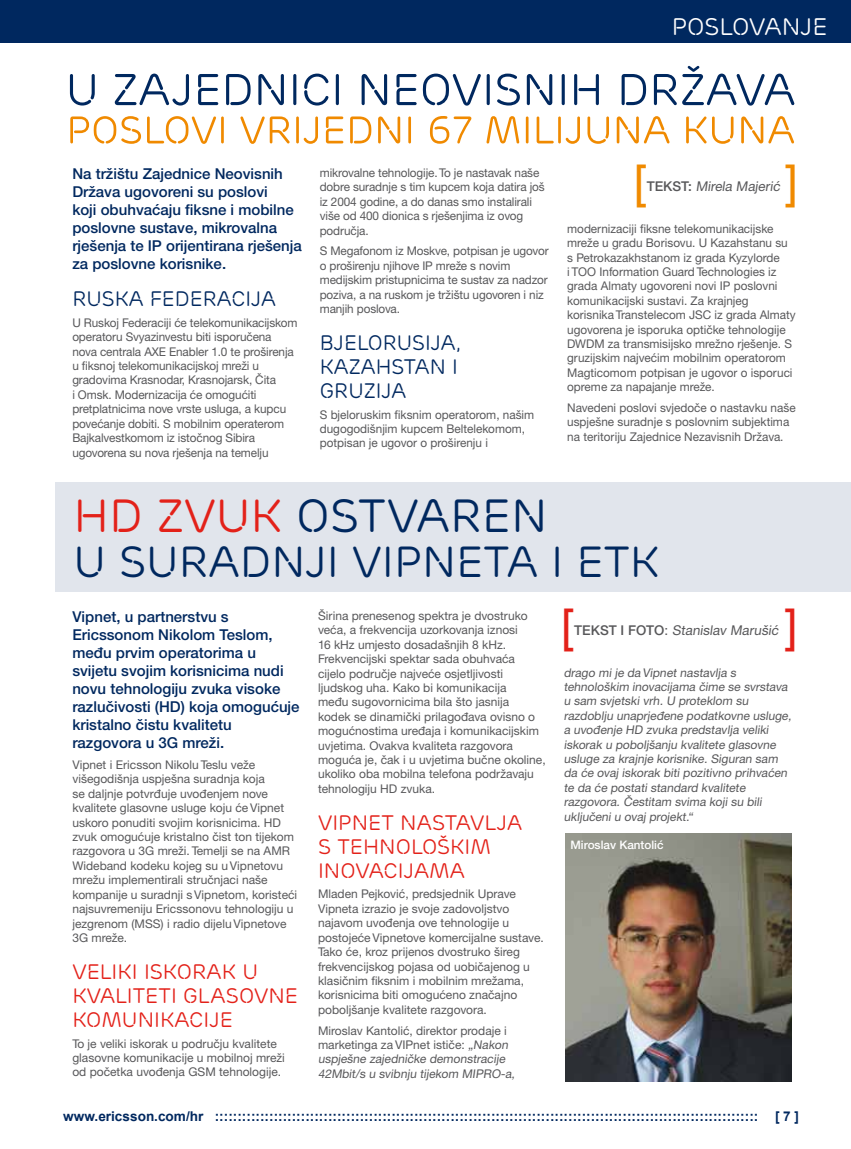
<style>
.page{position:relative;width:851px;height:1149px;background:#fff}
.page>*{position:absolute;margin:0;border:0;box-sizing:border-box;transform-origin:0 0}
.t1{font:46.5px "Ericsson Capital";color:#00285f}
.t2{font:46.5px "Arial";color:#e32119}
.t3{font:46.5px "Arial";color:#f08a00}
.t4{font:43.5px "Ericsson Capital";color:#00285f}
.t5{font:24px "Ericsson Capital";color:#fff}
.t6{font:21px/24px "Ericsson Capital";color:#e32119}
.t7{font:21px/24px "Ericsson Capital";color:#00285f}
.t8{font:500 15px/18px "Ericsson Sans";color:#00285f}
.t9{font:700 13.5px "Arial";color:#00285f}
.t10{font:13.5px "Ericsson Sans";color:#58585a}
.t11{font:12px/14.4px "Ericsson Sans";color:#58585a}
.t12{font:500 11.7px "Ericsson Sans";color:#fff}
.s1{font-weight:500}
.s2{color:#e32119}
</style>
<div class="page">
<div style="left:56px;top:482px;width:794px;height:109px;background:#e1e5ec"></div>
<div style="left:1px;top:0;width:849px;height:43px;background:#00285f"></div>
<img style="left:565px;top:833px;width:226px;height:247px">
<svg style="left:70px;top:116px;width:724px;height:28px"></svg>
<svg style="left:70px;top:66px;width:724px;height:40px"></svg>
<h3 class="t5" style="left:671px;top:13px;width:157px">POSLOVANJE</h3>
<p class="t8" style="left:72px;top:165px;width:231px">Na tržištu Zajednice Neovisnih<br>Država ugovoreni su poslovi<br>koji obuhvaćaju fiksne i mobilne poslovne sustave, mikrovalna rješenja te IP orijentirana rješenja za poslovne korisnike.</p>
<h3 class="t7" style="left:72px;top:287px;width:205px">RUSKA FEDERACIJA</h3>
<p class="t11" style="left:72px;top:315px;width:227px">U Ruskoj Federaciji će telekomunikacijskom operatoru Svyazinvestu biti isporučena nova centrala AXE Enabler 1.0 te proširenja u fiksnoj telekomunikacijskoj mreži u gradovima Krasnodar, Krasnojarsk, Čita<br>i Omsk. Modernizacija će omogućiti pretplatnicima nove vrste usluga, a kupcu povećanje dobiti. S mobilnim operaterom Bajkalvestkomom iz istočnog Sibira ugovorena su nova rješenja na temelju</p>
<p class="t11" style="left:320px;top:165px;width:226px">mikrovalne tehnologije. To je nastavak naše dobre suradnje s tim kupcem koja datira još iz 2004 godine, a do danas smo instalirali više od 400 dionica s rješenjima iz ovog područja.</p>
<p class="t11" style="left:320px;top:244px;width:230px">S Megafonom iz Moskve, potpisan je ugovor o proširenju njihove IP mreže s novim medijskim pristupnicima te sustav za nadzor poziva, a na ruskom je tržištu ugovoren i niz manjih poslova.</p>
<h3 class="t7" style="left:320px;top:330px;width:142px">BJELORUSIJA,<br>KAZAHSTAN I<br>GRUZIJA</h3>
<p class="t11" style="left:320px;top:407px;width:216px">S bjeloruskim fiksnim operatorom, našim dugogodišnjim kupcem Beltelekomom, potpisan je ugovor o proširenju i</p>
<h1 class="t3" style="left:633px;top:152px;width:14px">[</h1>
<h1 class="t3" style="left:784px;top:152px;width:14px">]</h1>
<p class="t10" style="left:646px;top:179px;width:137px"><span class="s1">T EKST:</span> Mirela Majerić</p>
<p class="t11" style="left:567px;top:221px;width:230px">modernizaciji fiksne telekomunikacijske mreže u gradu Borisovu. U Kazahstanu su s Petrokazakhstanom iz grada Kyzylorde<br>i ТОО Information Guard Technologies iz grada Almaty ugovoreni novi IP poslovni komunikacijski sustavi. Za krajnjeg korisnika Transtelecom JSC iz grada Almaty ugovorena je isporuka optičke tehnologije DWDM za transmisijsko mrežno rješenje. S gruzijskim najvećim mobilnim operatorom Magticomom potpisan je ugovor o isporuci opreme za napajanje mreže.</p>
<p class="t11" style="left:567px;top:400px;width:230px">Navedeni poslovi svjedoče o nastavku naše uspješne suradnje s poslovnim subjektima na teritoriju Zajednice Nezavisnih Država.</p>
<h1 class="t1" style="left:73px;top:488px;width:475px"><span class="s2">HD ZVUK</span> OSTVAREN</h1>
<h2 class="t4" style="left:73px;top:536px;width:587px">U SURADNJI VIPNETA I ETK</h2>
<p class="t8" style="left:72px;top:607px;width:229px">Vipnet, u partnerstvu s<br>Ericssonom Nikolom Teslom, među prvim operatorima u svijetu svojim korisnicima nudi novu tehnologiju zvuka visoke razlučivosti (HD) koja omogućuje kristalno čistu kvalitetu razgovora u 3G mreži.</p>
<p class="t11" style="left:72px;top:757px;width:226px">Vipnet i Ericsson Nikolu Teslu veže višegodišnja uspješna suradnja koja<br>se daljnje potvrđuje uvođenjem nove kvalitete glasovne usluge koju će Vipnet uskoro ponuditi svojim korisnicima. HD zvuk omogućuje kristalno čist ton tijekom razgovora u 3G mreži. Temelji se na AMR Wideband kodeku kojeg su u Vipnetovu mrežu implementirali stručnjaci naše kompanije u suradnji s Vipnetom, koristeći najsuvremeniju Ericssonovu tehnologiju u jezgrenom (MSS) i radio dijelu Vipnetove 3G mreže.</p>
<h3 class="t6" style="left:72px;top:959px;width:227px">VELIKI ISKORAK U<br>KVALITETI GLASOVNE<br>KOMUNIKACIJE</h3>
<p class="t11" style="left:72px;top:1035px;width:214px">To je veliki iskorak u području kvalitete glasovne komunikacije u mobilnoj mreži od početka uvođenja GSM tehnologije.</p>
<p class="t11" style="left:318px;top:608px;width:229px">Širina prenesenog spektra je dvostruko veća, a frekvencija uzorkovanja iznosi<br>16 kHz umjesto dosadašnjih 8 kHz.<br>Frekvencijski spektar sada obuhvaća cijelo područje najveće osjetljivosti ljudskog uha. Kako bi komunikacija<br>među sugovornicima bila što jasnija<br>kodek se dinamički prilagođava ovisno o mogućnostima uređaja i komunikacijskim uvjetima. Ovakva kvaliteta razgovora moguća je, čak i u uvjetima bučne okoline, ukoliko oba mobilna telefona podržavaju tehnologiju HD zvuka.</p>
<h3 class="t6" style="left:318px;top:810px;width:206px">VIPNET NASTAVLJA<br>S TEHNOLOŠKIM<br>INOVACIJAMA</h3>
<p class="t11" style="left:318px;top:886px;width:227px">Mladen Pejković, predsjednik Uprave Vipneta izrazio je svoje zadovoljstvo najavom uvođenja ove tehnologije u postojeće Vipnetove komercijalne sustave.<br>Tako će, kroz prijenos dvostruko šireg frekvencijskog pojasa od uobičajenog u klasičnim fiksnim i mobilnim mrežama, korisnicima biti omogućeno značajno poboljšanje kvalitete razgovora.</p>
<p class="t11" style="left:318px;top:1022px;width:200px">Miroslav Kantolić, direktor prodaje i marketinga za VIPnet ističe: „Nakon uspješne zajedničke demonstracije 42Mbit/s u svibnju tijekom MIPRO-a,</p>
<h1 class="t2" style="left:561px;top:595px;width:14px">[</h1>
<h1 class="t2" style="left:784px;top:595px;width:14px">]</h1>
<p class="t10" style="left:574px;top:622px;width:208px"><span class="s1">T EKST I F O T O</span> : Stanislav Marušić</p>
<p class="t11" style="left:563px;top:665px;width:231px">drago mi je da Vipnet nastavlja s tehnološkim inovacijama čime se svrstava u sam svjetski vrh. U proteklom su razdoblju unaprjeđene podatkovne usluge, a uvođenje HD zvuka predstavlja veliki iskorak u poboljšanj u kvalitete glasovne usluge za krajnje korisnike. Siguran sam da će ovaj iskorak biti pozitivno prihvaćen te da će postati standard kvalitete razgovora. Čestitam svima koj i su bili uključeni u ovaj projekt.“</p>
<p class="t12" style="left:570px;top:838px;width:95px">Miroslav Kantolić</p>
<p class="t9" style="left:63px;top:1106px;width:737px">www.ericsson.com/hr :::::::::::::::::::::::::::::::::::::::::::::::::::::::::::::::::::::::::::::::::::::::::::::::::::::::::::::::::::::::: [ 7 ]</p>
</div>
